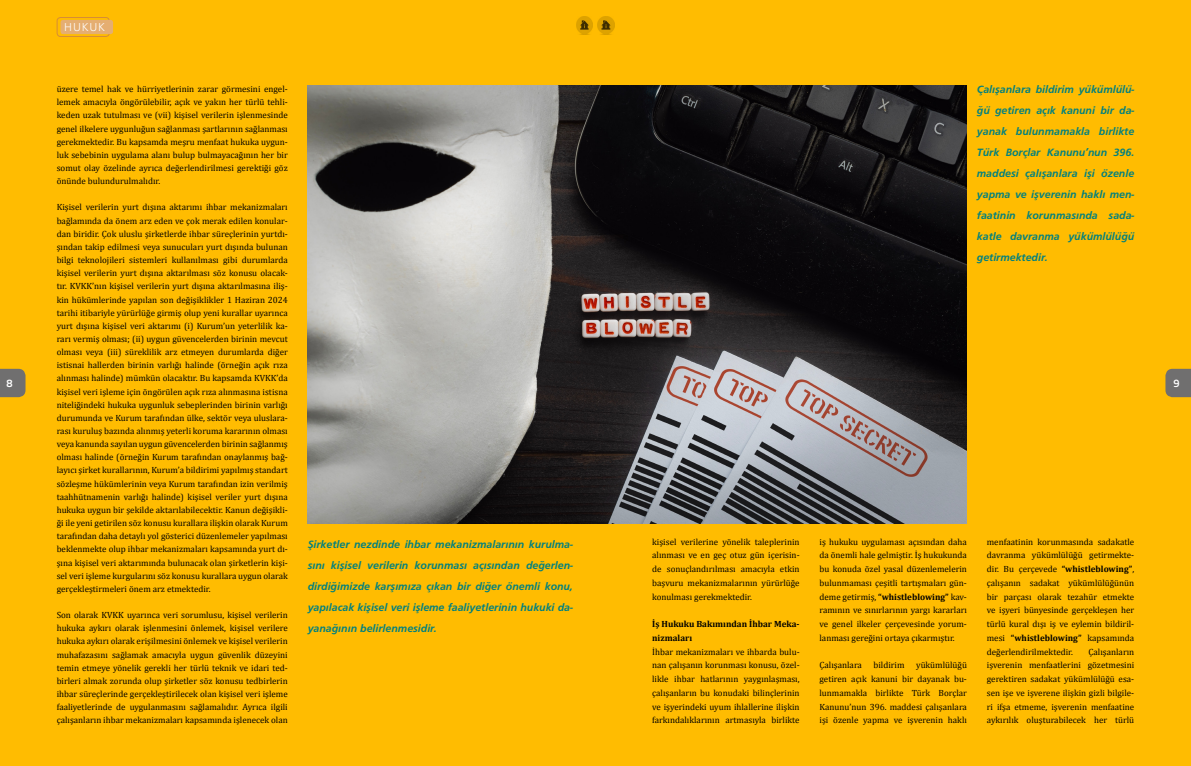
<style>
.page{position:relative;width:1191px;height:766px;background:#fff}
.page>*{position:absolute;margin:0;border:0;box-sizing:border-box;transform-origin:0 0}
.t1{font:11px/21px "Frugal Bold Italic Tr";color:#00807e;text-align:justify}
.t2{font:11px "Univers Light Tr";letter-spacing:.08em;color:#fff}
.t3{font:600 11px "Titillium";color:#fff}
.t4{font:9px/13.1px "Cambria";color:#000;text-align:justify}
.t5{font:700 9px/13.7px "Cambria";color:#000}
.s1{font-weight:700}
</style>
<div class="page">
<div style="left:0;top:0;width:1191px;height:765px;background:#ffbc01"></div>
<div style="left:57px;top:17px;width:53px;height:20px;border:1px solid #d78d36;border-radius:3px"></div>
<div style="left:60px;top:20px;width:53px;height:14px;background:#e5ae71;border-radius:3px"></div>
<svg style="left:0;top:369px;width:26px;height:28px"></svg>
<svg style="left:1165px;top:369px;width:26px;height:28px"></svg>
<img style="left:308px;top:85px;width:659px;height:438px">
<img style="left:576px;top:17px;width:16px;height:17px">
<img style="left:597px;top:17px;width:17px;height:17px">
<p class="t2" style="left:64px;top:20px;width:42px">HUKUK</p>
<p class="t1" style="left:977px;top:79px;width:159px">Çalışanlara bildirim yükümlülü&shy;ğü getiren açık kanuni bir da&shy;yanak bulunmamakla birlikte Türk Borçlar Kanunu’nun 396. maddesi çalışanlara işi özenle yapma ve işverenin haklı men&shy;faatinin korunmasında sada&shy;katle davranma yükümlülüğü getirmektedir.</p>
<p class="t4" style="left:57px;top:82px;width:233px">üzere temel hak ve hürriyetlerinin zarar görmesini engel&shy;lemek amacıyla öngörülebilir, açık ve yakın her türlü tehli&shy;keden uzak tutulması ve (vii) kişisel verilerin işlenmesinde genel ilkelere uygunluğun sağlanması şartlarının sağlanması gerekmektedir. Bu kapsamda meşru menfaat hukuka uygun&shy;luk sebebinin uygulama alanı bulup bulmayacağının her bir somut olay özelinde ayrıca değerlendirilmesi gerektiği göz önünde bulundurulmalıdır.</p>
<p class="t4" style="left:57px;top:201px;width:233px">Kişisel verilerin yurt dışına aktarımı ihbar mekanizmaları bağlamında da önem arz eden ve çok merak edilen konular&shy;dan biridir. Çok uluslu şirketlerde ihbar süreçlerinin yurtdı&shy;şından takip edilmesi veya sunucuları yurt dışında bulunan bilgi teknolojileri sistemleri kullanılması gibi durumlarda kişisel verilerin yurt dışına aktarılması söz konusu olacak&shy;tır. KVKK’nın kişisel verilerin yurt dışına aktarılmasına iliş&shy;kin hükümlerinde yapılan son değişiklikler 1 Haziran 2024 tarihi itibariyle yürürlüğe girmiş olup yeni kurallar uyarınca yurt dışına kişisel veri aktarımı (i) Kurum’un yeterlilik ka&shy;rarı vermiş olması; (ii) uygun güvencelerden birinin mevcut olması veya (iii) süreklilik arz etmeyen durumlarda diğer istisnai hallerden birinin varlığı halinde (örneğin açık rıza alınması halinde) mümkün olacaktır. Bu kapsamda KVKK’da kişisel veri işleme için öngörülen açık rıza alınmasına istisna niteliğindeki hukuka uygunluk sebeplerinden birinin varlığı durumunda ve Kurum tarafından ülke, sektör veya uluslara&shy;rası kuruluş bazında alınmış yeterli koruma kararının olması veya kanunda sayılan uygun güvencelerden birinin sağlanmış olması halinde (örneğin Kurum tarafından onaylanmış bağ&shy;layıcı şirket kurallarının, Kurum’a bildirimi yapılmış standart sözleşme hükümlerinin veya Kurum tarafından izin verilmiş taahhütnamenin varlığı halinde) kişisel veriler yurt dışına hukuka uygun bir şekilde aktarılabilecektir. Kanun değişikli&shy;ği ile yeni getirilen söz konusu kurallara ilişkin olarak Kurum tarafından daha detaylı yol gösterici düzenlemeler yapılması beklenmekte olup ihbar mekanizmaları kapsamında yurt dı&shy;şına kişisel veri aktarımında bulunacak olan şirketlerin kişi&shy;sel veri işleme kurgularını söz konusu kurallara uygun olarak gerçekleştirmeleri önem arz etmektedir.</p>
<p class="t4" style="left:57px;top:608px;width:233px">Son olarak KVKK uyarınca veri sorumlusu, kişisel verilerin hukuka aykırı olarak işlenmesini önlemek, kişisel verilere hukuka aykırı olarak erişilmesini önlemek ve kişisel verilerin muhafazasını sağlamak amacıyla uygun güvenlik düzeyini temin etmeye yönelik gerekli her türlü teknik ve idari ted&shy;birleri almak zorunda olup şirketler söz konusu tedbirlerin ihbar süreçlerinde gerçekleştirilecek olan kişisel veri işleme faaliyetlerinde de uygulanmasını sağlamalıdır. Ayrıca ilgili çalışanların ihbar mekanizmaları kapsamında işlenecek olan</p>
<p class="t3" style="left:7px;top:374px;width:8px">8</p>
<p class="t3" style="left:1173px;top:374px;width:8px">9</p>
<p class="t4" style="left:986px;top:534px;width:149px;line-height:13.7px">menfaatinin korunmasında sadakatle davranma yükümlülüğü getirmekte&shy;dir. Bu çerçevede <span class="s1">“whistleblowing”</span>, çalışanın sadakat yükümlülüğünün bir parçası olarak tezahür etmekte ve işyeri bünyesinde gerçekleşen her türlü kural dışı iş ve eylemin bildiril&shy;mesi <span class="s1">“whistleblowing”</span> kapsamında değerlendirilmektedir.</p>
<p class="t4" style="left:819px;top:534px;width:149px;line-height:13.7px">iş hukuku uygulaması açısından daha da önemli hale gelmiştir. İş hukukunda bu konuda özel yasal düzenlemelerin bulunmaması çeşitli tartışmaları gün&shy;deme getirmiş, <span class="s1">“whistleblowing”</span> kav&shy;ramının ve sınırlarının yargı kararları ve genel ilkeler çerçevesinde yorum&shy;lanması gereğini ortaya çıkarmıştır.</p>
<p class="t4" style="left:819px;top:658px;width:44px">Çalışanlara</p>
<p class="t4" style="left:873px;top:658px;width:33px">bildirim</p>
<p class="t4" style="left:652px;top:534px;width:149px;line-height:13.7px">kişisel verilerine yönelik taleplerinin alınması ve en geç otuz gün içerisin&shy;de sonuçlandırılması amacıyla etkin başvuru mekanizmalarının yürürlüğe konulması gerekmektedir.</p>
<p class="t5" style="left:652px;top:616px;width:149px">İş Hukuku Bakımından İhbar Meka&shy;nizmaları</p>
<p class="t4" style="left:652px;top:644px;width:149px;line-height:13.7px">İhbar mekanizmaları ve ihbarda bulu&shy;nan çalışanın korunması konusu, özel&shy;likle ihbar hatlarının yaygınlaşması, çalışanların bu konudaki bilinçlerinin ve işyerindeki uyum ihlallerine ilişkin farkındalıklarının artmasıyla birlikte</p>
<p class="t1" style="left:308px;top:534px;width:267px">Şirketler nezdinde ihbar mekanizmalarının kurulma&shy;sını kişisel verilerin korunması açısından değerlen&shy;dirdiğimizde karşımıza çıkan bir diğer önemli konu, yapılacak kişisel veri işleme faaliyetlerinin hukuki da&shy;yanağının belirlenmesidir.</p>
<p class="t4" style="left:986px;top:644px;width:149px;line-height:13.7px;text-indent:102px">Çalışanların işverenin menfaatlerini gözetmesini gerektiren sadakat yükümlülüğü esa&shy;sen işe ve işverene ilişkin gizli bilgile&shy;ri ifşa etmeme, işverenin menfaatine aykırılık oluşturabilecek her türlü</p>
<p class="t4" style="left:819px;top:658px;width:149px;line-height:13.7px;text-indent:97px">yükümlülüğü getiren açık kanuni bir dayanak bu&shy;lunmamakla birlikte Türk Borçlar Kanunu’nun 396. maddesi çalışanlara işi özenle yapma ve işverenin haklı</p>
</div>
